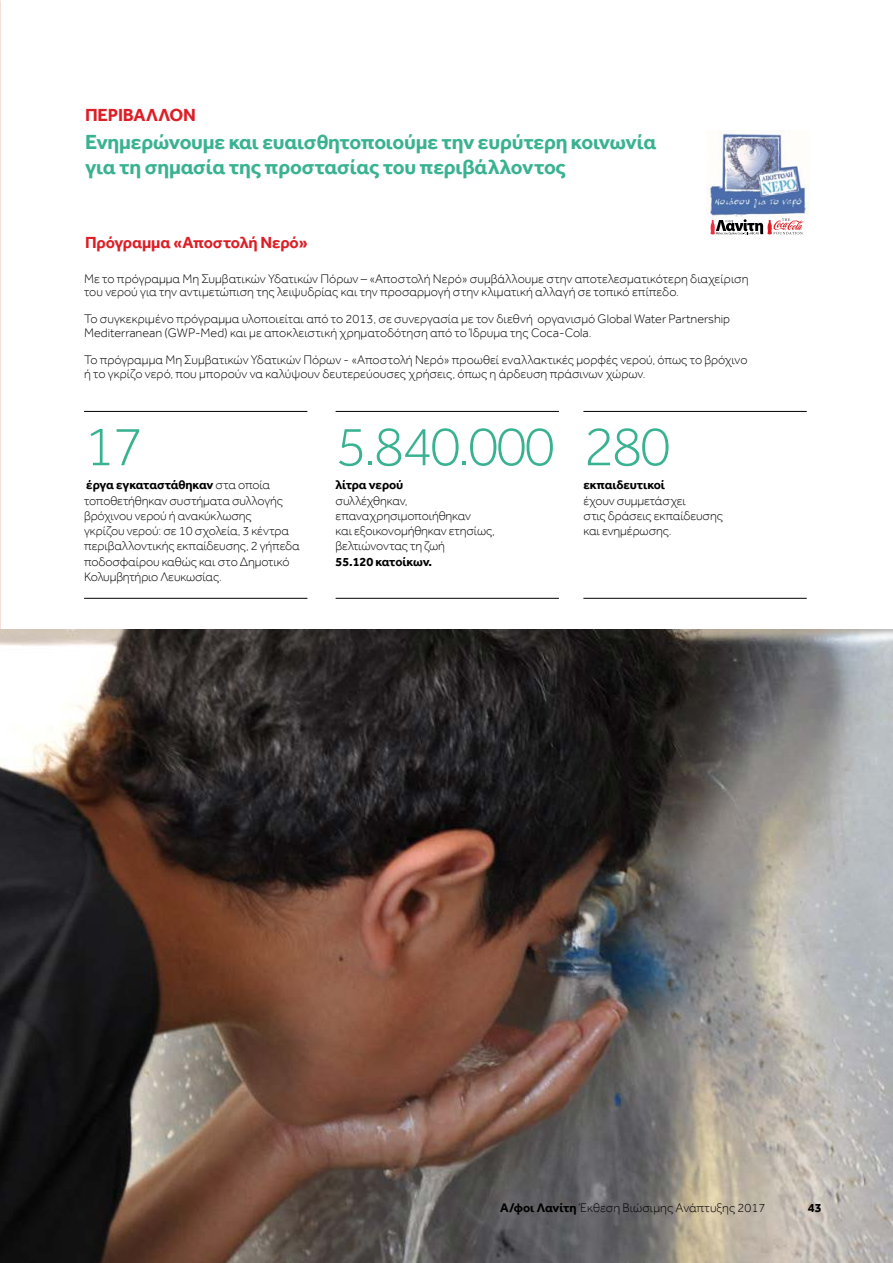
<style>
.page{position:relative;width:893px;height:1263px;background:#fff}
.page>*{position:absolute;margin:0;border:0;box-sizing:border-box;transform-origin:0 0}
.t1{font:300 57px "Effra";letter-spacing:-.05em;color:#39b291}
.t2{font:700 21px/25.2px "Effra";letter-spacing:-.01em;color:#39b291}
.t3{font:700 18px "Effra";letter-spacing:-.01em;color:#dc1f26}
.t4{font:700 16.5px "Effra";letter-spacing:-.01em;color:#dc1f26}
.t5{font:300 12.75px/15.3px "Effra";letter-spacing:-.01em;color:#000}
.t6{font:700 12.75px "Effra";letter-spacing:-.01em;color:#000}
.s1{font-weight:700}
</style>
<div class="page">
<img style="left:0;top:629px;width:893px;height:634px">
<img style="left:0;top:235px;width:1px;height:394px">
<img style="left:0;top:780px;width:1px;height:367px">
<hr style="left:84px;top:411px;width:223px;height:1px;background:#000">
<hr style="left:336px;top:411px;width:223px;height:1px;background:#000">
<hr style="left:583px;top:411px;width:224px;height:1px;background:#000">
<hr style="left:84px;top:598px;width:223px;height:1px;background:#000">
<hr style="left:336px;top:598px;width:223px;height:1px;background:#000">
<hr style="left:583px;top:598px;width:224px;height:1px;background:#000">
<img style="left:706px;top:131px;width:103px;height:86px">
<svg style="left:710px;top:218px;width:94px;height:17px"></svg>
<h3 class="t3" style="left:85px;top:104px;width:110px">ΠΕΡΙΒΑΛΛΟΝ</h3>
<h2 class="t2" style="left:85px;top:129px;width:573px">Ενημερώνουμε και ευαισθητοποιούμε την ευρύτερη κοινωνία για τη σημασία της προστασίας του περιβάλλοντος</h2>
<p class="t4" style="left:85px;top:233px;width:224px">Πρόγραμμα «Αποστολή Νερό»</p>
<p class="t5" style="left:84px;top:272px;width:666px;line-height:13.5px">Με το πρόγραμμα Μη Συμβατικών Υδατικών Πόρων – «Αποστολή Νερό» συμβάλλουμε στην αποτελεσματικότερη διαχείριση του νερού για την αντιμετώπιση της λειψυδρίας και την προσαρμογή στην κλιματική αλλαγή σε τοπικό επίπεδο.</p>
<p class="t5" style="left:84px;top:312px;width:647px;line-height:13.5px">Το συγκεκριμένο πρόγραμμα υλοποιείται από το 2013, σε συνεργασία με τον διεθνή oργανισμό Global Water Partnership<br>Mediterranean (GWP-Med) και με αποκλειστική χρηματοδότηση από το Ίδρυμα της Coca-Cola.</p>
<p class="t5" style="left:84px;top:353px;width:665px;line-height:13.5px">Το πρόγραμμα Μη Συμβατικών Υδατικών Πόρων - «Αποστολή Νερό» προωθεί εναλλακτικές μορφές νερού, όπως το βρόχινο ή το γκρίζο νερό, που μπορούν να καλύψουν δευτερεύουσες χρήσεις, όπως η άρδευση πράσινων χώρων.</p>
<h1 class="t1" style="left:84px;top:414px;width:61px">17</h1>
<p class="t5" style="left:84px;top:477px;width:217px"><span class="s1">έργα εγκαταστάθηκαν</span> στα οποία τοποθετήθηκαν συστήματα συλλογής βρόχινου νερού ή ανακύκλωσης<br>γκρίζου νερού: σε 10 σχολεία, 3 κέντρα περιβαλλοντικής εκπαίδευσης, 2 γήπεδα ποδοσφαίρου καθώς και στο Δημοτικό Κολυμβητήριο Λευκωσίας.</p>
<h1 class="t1" style="left:336px;top:414px;width:221px">5.840.000</h1>
<p class="t6" style="left:336px;top:477px;width:69px">λίτρα νερού</p>
<p class="t5" style="left:336px;top:493px;width:161px">συλλέχθηκαν, επαναχρησιμοποιήθηκαν<br>και εξοικονομήθηκαν ετησίως, βελτιώνοντας τη ζωή</p>
<p class="t6" style="left:336px;top:554px;width:98px">55.120 κατοίκων.</p>
<h1 class="t1" style="left:583px;top:414px;width:89px">280</h1>
<p class="t6" style="left:583px;top:477px;width:83px">εκπαιδευτικοί</p>
<p class="t5" style="left:583px;top:493px;width:141px">έχουν συμμετάσχει<br>στις δράσεις εκπαίδευσης και ενημέρωσης.</p>
<p class="t5" style="left:500px;top:1200px;width:267px"><span class="s1">Α/φοι Λανίτη</span> Έκθεση Βιώσιμης Ανάπτυξης 2017</p>
<p class="t6" style="left:808px;top:1200px;width:15px">43</p>
</div>
